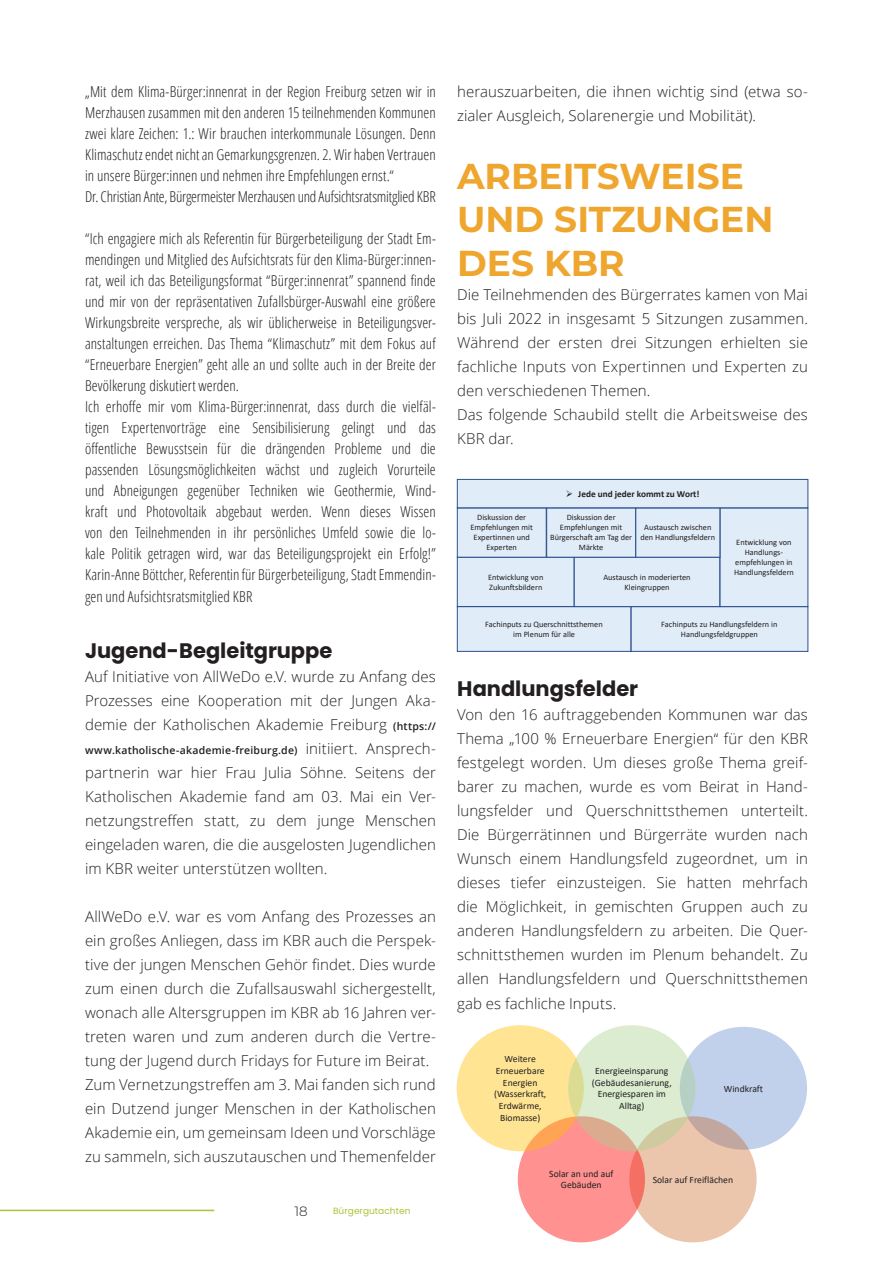
<style>
.page{position:relative;width:893px;height:1263px;background:#fff}
.page>*{position:absolute;margin:0;border:0;box-sizing:border-box;transform-origin:0 0}
._1__Überschrift___Na{font:700 36px/43.2px "Montserrat";color:#eea62f}
._2__Überschrift___Na{font:700 21px "Poppins";color:#231f20}
.Fließtext{font:700 21px "Poppins";color:#231f20}
.Fließtext-2{font:300 15px/24px "Open Sans";letter-spacing:.005em;color:#231f20;text-align:justify}
.Zitat-Fließtext{font:300 condensed 15px/21px "Open Sans";color:#231f20;text-align:justify}
.t1{font:300 13.5px "Montserrat";color:#231f20}
.Fließtext-3{font:600 10.5px "Open Sans";letter-spacing:.02em;color:#231f20}
.t2{font:9.75px "Calibri";color:#231f20}
.t3{font:9.6px/11.6px "Calibri";color:#231f20;text-align:center}
.t4{font:700 9.3px "Calibri";color:#231f20}
.t5{font:9px "Poppins";letter-spacing:.005em;color:#afc135}
.t6{font:8.4px/10.1px "Calibri";color:#231f20;text-align:center}
.s1{font-weight:600;font-size:10.5px}
.s2{font-weight:300;font-size:15px}
</style>
<div class="page">
<hr style="left:0;top:1210px;width:214px;height:1px;background:#afc135">
<div style="left:457px;top:557px;width:117px;height:50px;background:#e0ecf7"></div>
<div style="left:457px;top:557px;width:117px;height:50px;border:1px solid #2f528f"></div>
<div style="left:631px;top:607px;width:177px;height:44px;background:#e0ecf7"></div>
<div style="left:631px;top:606px;width:177px;height:46px;border:1px solid #2f528f"></div>
<div style="left:457px;top:607px;width:174px;height:44px;background:#e0ecf7"></div>
<div style="left:457px;top:606px;width:174px;height:46px;border:1px solid #2f528f"></div>
<div style="left:574px;top:557px;width:146px;height:50px;background:#e0ecf7"></div>
<div style="left:574px;top:557px;width:146px;height:50px;border:1px solid #2f528f"></div>
<div style="left:720px;top:508px;width:88px;height:99px;background:#e0ecf7"></div>
<div style="left:720px;top:508px;width:88px;height:99px;border:1px solid #2f528f"></div>
<div style="left:636px;top:508px;width:84px;height:49px;background:#e0ecf7"></div>
<div style="left:547px;top:508px;width:89px;height:49px;background:#e0ecf7"></div>
<div style="left:546px;top:508px;width:90px;height:49px;border:1px solid #2f528f"></div>
<div style="left:457px;top:508px;width:89px;height:49px;background:#e0ecf7"></div>
<div style="left:457px;top:479px;width:351px;height:29px;background:#e0ecf7"></div>
<div style="left:457px;top:479px;width:351px;height:29px;border:1px solid #2f528f"></div>
<div style="left:680px;top:1027px;width:127px;height:123px;background:#c1d0eb;border-radius:50%"></div>
<div style="left:629px;top:1116px;width:128px;height:126px;background:#c55a11;border-radius:50%;opacity:.35"></div>
<div style="left:518px;top:1116px;width:127px;height:126px;background:#f00;border-radius:50%;opacity:.44"></div>
<div style="left:457px;top:1025px;width:127px;height:126px;background:#ffc000;border-radius:50%;opacity:.42"></div>
<div style="left:568px;top:1025px;width:127px;height:126px;background:#a9d18e;border-radius:50%;opacity:.41"></div>
<p class="Zitat-Fließtext" style="left:85px;top:80px;width:352px">„Mit dem Klima-Bürger:innenrat in der Region Freiburg setzen wir in Merzhausen zusammen mit den anderen 15 teilnehmenden Kommunen zwei klare Zeichen: 1.: Wir brauchen interkommunale Lösungen. Denn Klimaschutz endet nicht an Gemarkungsgrenzen. 2. Wir haben Vertrauen in unsere Bürger:innen und nehmen ihre Empfehlungen ernst.“</p>
<p class="Zitat-Fließtext" style="left:85px;top:185px;width:352px">Dr. Christian Ante, Bürgermeister Merzhausen und Aufsichtsratsmitglied KBR</p>
<p class="Zitat-Fließtext" style="left:85px;top:227px;width:352px">“Ich engagiere mich als Referentin für Bürgerbeteiligung der Stadt Em&shy;mendingen und Mitglied des Aufsichtsrats für den Klima-Bürger:innen&shy;rat, weil ich das Beteiligungsformat “Bürger:innenrat” spannend finde und mir von der repräsentativen Zufallsbürger-Auswahl eine größere Wirkungsbreite verspreche, als wir üblicherweise in Beteiligungsver&shy;anstaltungen erreichen. Das Thema “Klimaschutz” mit dem Fokus auf “Erneuerbare Energien” geht alle an und sollte auch in der Breite der Bevölkerung diskutiert werden.</p>
<p class="Zitat-Fließtext" style="left:85px;top:395px;width:352px">Ich erhoffe mir vom Klima-Bürger:innenrat, dass durch die vielfäl&shy;tigen Expertenvorträge eine Sensibilisierung gelingt und das öffentliche Bewusstsein für die drängenden Probleme und die passenden Lösungsmöglichkeiten wächst und zugleich Vorurteile und Abneigungen gegenüber Techniken wie Geothermie, Wind&shy;kraft und Photovoltaik abgebaut werden. Wenn dieses Wissen von den Teilnehmenden in ihr persönliches Umfeld sowie die lo&shy;kale Politik getragen wird, war das Beteiligungsprojekt ein Erfolg!” Karin-Anne Böttcher, Referentin für Bürgerbeteiligung, Stadt Emmendin-</p>
<p class="Zitat-Fließtext" style="left:85px;top:586px;width:169px">gen und Aufsichtsratsmitglied KBR</p>
<p class="_2__Überschrift___Na" style="left:85px;top:638px;width:249px">Jugend-Begleitgruppe</p>
<p class="Fließtext-2" style="left:85px;top:664px;width:352px">Auf Initiative von AllWeDo e.V. wurde zu Anfang des Prozesses eine Kooperation mit der Jungen Aka&shy;demie der Katholischen Akademie Freiburg <span class="s1">(https://</span></p>
<p class="Fließtext-3" style="left:85px;top:743px;width:352px">www.katholische-akademie-freiburg.de) <span class="s2">initiiert. Ansprech-</span></p>
<p class="Fließtext-2" style="left:85px;top:760px;width:352px">partnerin war hier Frau Julia Söhne. Seitens der Katholischen Akademie fand am 03. Mai ein Ver&shy;netzungstreffen statt, zu dem junge Menschen eingeladen waren, die die ausgelosten Jugendlichen im KBR weiter unterstützen wollten.</p>
<p class="Fließtext-2" style="left:85px;top:904px;width:352px">AllWeDo e.V. war es vom Anfang des Prozesses an ein großes Anliegen, dass im KBR auch die Perspek&shy;tive der jungen Menschen Gehör findet. Dies wurde zum einen durch die Zufallsauswahl sichergestellt, wonach alle Altersgruppen im KBR ab 16 Jahren ver&shy;treten waren und zum anderen durch die Vertre&shy;tung der Jugend durch Fridays for Future im Beirat.</p>
<p class="Fließtext-2" style="left:85px;top:1072px;width:352px">Zum Vernetzungstreffen am 3. Mai fanden sich rund ein Dutzend junger Menschen in der Katholischen Akademie ein, um gemeinsam Ideen und Vorschläge zu sammeln, sich auszutauschen und Themenfelder</p>
<p class="t1" style="left:295px;top:1202px;width:15px">18</p>
<p class="t5" style="left:333px;top:1206px;width:79px">Bürgergutachten</p>
<p class="Fließtext-2" style="left:457px;top:79px;width:352px">herauszuarbeiten, die ihnen wichtig sind (etwa so&shy;zialer Ausgleich, Solarenergie und Mobilität).</p>
<p class="_1__Überschrift___Na" style="left:457px;top:153px;width:318px">ARBEITSWEISE<br>UND SITZUNGEN<br>DES KBR</p>
<p class="Fließtext-2" style="left:457px;top:282px;width:352px">Die Teilnehmenden des Bürgerrates kamen von Mai bis Juli 2022 in insgesamt 5 Sitzungen zusammen.<br>Während der ersten drei Sitzungen erhielten sie fachliche Inputs von Expertinnen und Experten zu den verschiedenen Themen.</p>
<p class="Fließtext-2" style="left:457px;top:402px;width:352px">Das folgende Schaubild stellt die Arbeitsweise des<br>KBR dar.</p>
<p class="t6" style="left:471px;top:512px;width:64px">Diskussion der<br>Empfehlungen mit<br>Expertinnen und<br>Experten</p>
<p class="t4" style="left:566px;top:487px;width:135px">➢ Jede und jeder kommt zu Wort!</p>
<p class="t6" style="left:550px;top:512px;width:84px">Diskussion der<br>Empfehlungen mit<br>Bürgerschaft am Tag der<br>Märkte</p>
<p class="t6" style="left:640px;top:522px;width:76px">Austausch zwischen den Handlungsfeldern</p>
<p class="t6" style="left:488px;top:572px;width:57px;text-align:left">Entwicklung von<br>Zukunftsbildern</p>
<p class="t6" style="left:603px;top:572px;width:89px">Austausch in moderierten<br>Kleingruppen</p>
<p class="t6" style="left:734px;top:537px;width:61px">Entwicklung von<br>Handlungs&shy;empfehlungen in<br>Handlungsfeldern</p>
<p class="t6" style="left:485px;top:619px;width:119px">Fachinputs zu Querschnittsthemen im Plenum für alle</p>
<p class="t6" style="left:661px;top:619px;width:118px">Fachinputs zu Handlungsfeldern in<br>Handlungsfeldgruppen</p>
<p class="Fließtext" style="left:457px;top:676px;width:183px">Handlungsfelder</p>
<p class="Fließtext-2" style="left:457px;top:702px;width:352px">Von den 16 auftraggebenden Kommunen war das Thema „100 % Erneuerbare Energien“ für den KBR festgelegt worden. Um dieses große Thema greif&shy;barer zu machen, wurde es vom Beirat in Hand&shy;lungsfelder und Querschnittsthemen unterteilt.<br>Die Bürgerrätinnen und Bürgerräte wurden nach Wunsch einem Handlungsfeld zugeordnet, um in dieses tiefer einzusteigen. Sie hatten mehrfach die Möglichkeit, in gemischten Gruppen auch zu anderen Handlungsfeldern zu arbeiten. Die Quer&shy;schnittsthemen wurden im Plenum behandelt. Zu allen Handlungsfeldern und Querschnittsthemen</p>
<p class="Fließtext-2" style="left:457px;top:991px;width:161px">gab es fachliche Inputs.</p>
<p class="t3" style="left:494px;top:1053px;width:54px">Weitere<br>Erneuerbare<br>Energien (Wasserkraft,</p>
<p class="t2" style="left:499px;top:1099px;width:44px">Erdwärme,</p>
<p class="t3" style="left:500px;top:1111px;width:42px">Biomasse)</p>
<p class="t3" style="left:592px;top:1065px;width:81px">Energieeinsparung (Gebäudesanierung,<br>Energiesparen im</p>
<p class="t2" style="left:619px;top:1099px;width:27px">Alltag)</p>
<p class="t3" style="left:724px;top:1082px;width:41px">Windkraft</p>
<p class="t3" style="left:549px;top:1167px;width:66px">Solar an und auf<br>Gebäuden</p>
<p class="t3" style="left:653px;top:1173px;width:82px">Solar auf Freiflächen</p>
</div>
